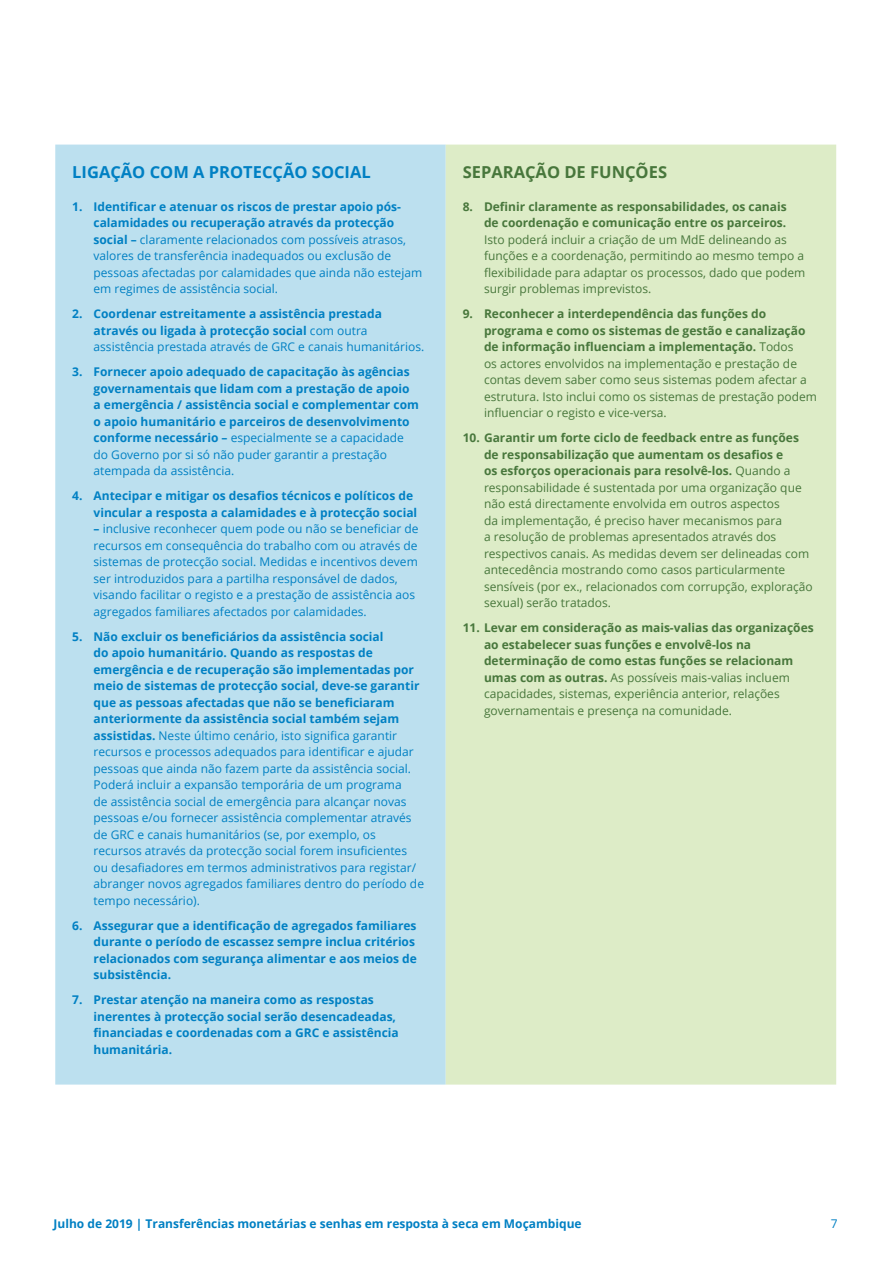
<style>
.page{position:relative;width:893px;height:1263px;background:#fff}
.page>*{position:absolute;margin:0;border:0;box-sizing:border-box;transform-origin:0 0}
.t1{font:700 16.5px "Open Sans";color:#0080c3}
.t2{font:700 16.5px "Open Sans";color:#48773c}
.t3{font:12px/16.5px "Open Sans";color:#0080c3}
.t4{font:12px/16.5px "Open Sans";color:#48773c}
.t5{font:700 12px/16.5px "Open Sans";color:#0080c3}
.t6{font:700 12px/16.5px "Open Sans";color:#48773c;text-align:right}
.s1{font-weight:700}
.s2{font-weight:400}
</style>
<div class="page">
<div style="left:55px;top:145px;width:391px;height:939px;background:#bce0ef"></div>
<div style="left:446px;top:145px;width:390px;height:939px;background:#ddecc7"></div>
<h1 class="t1" style="left:72px;top:161px;width:300px">LIGAÇÃO COM A PROTECÇÃO SOCIAL</h1>
<h1 class="t2" style="left:463px;top:161px;width:206px">SEPARAÇÃO DE FUNÇÕES</h1>
<p class="t3" style="left:94px;top:198px;width:330px;text-indent:-21px"><span class="s1">1. Identificar e atenuar os riscos de prestar apoio pós&shy;calamidades ou recuperação através da protecção social –</span> claramente relacionados com possíveis atrasos, valores de transferência inadequados ou exclusão de pessoas afectadas por calamidades que ainda não estejam em regimes de assistência social.</p>
<p class="t5" style="left:94px;top:305px;width:332px;text-indent:-21px">2. Coordenar estreitamente a assistência prestada através ou ligada à protecção social <span class="s2">com outra assistência prestada através de GRC e canais humanitários.</span></p>
<p class="t5" style="left:94px;top:363px;width:327px;text-indent:-21px">3. Fornecer apoio adequado de capacitação às agências governamentais que lidam com a prestação de apoio a emergência / assistência social e complementar com o apoio humanitário e parceiros de desenvolvimento conforme necessário – <span class="s2">especialmente se a capacidade do Governo por si só não puder garantir a prestação atempada da assistência.</span></p>
<p class="t5" style="left:94px;top:487px;width:325px;text-indent:-21px">4. Antecipar e mitigar os desafios técnicos e políticos de vincular a resposta a calamidades e à protecção social</p>
<p class="t3" style="left:94px;top:520px;width:326px"><span class="s1">–</span> inclusive reconhecer quem pode ou não se beneficiar de recursos em consequência do trabalho com ou através de sistemas de protecção social. Medidas e incentivos devem ser introduzidos para a partilha responsável de dados, visando facilitar o registo e a prestação de assistência aos agregados familiares afectados por calamidades.</p>
<p class="t3" style="left:94px;top:628px;width:332px;text-indent:-21px"><span class="s1">5. Não excluir os beneficiários da assistência social<br>do apoio humanitário. Quando as respostas de emergência e de recuperação são implementadas por meio de sistemas de protecção social, deve-se garantir que as pessoas afectadas que não se beneficiaram anteriormente da assistência social também sejam assistidas.</span> Neste último cenário, isto significa garantir recursos e processos adequados para identificar e ajudar pessoas que ainda não fazem parte da assistência social.<br>Poderá incluir a expansão temporária de um programa<br>de assistência social de emergência para alcançar novas pessoas e/ou fornecer assistência complementar através de GRC e canais humanitários (se, por exemplo, os recursos através da protecção social forem insuficientes ou desafiadores em termos administrativos para registar/ abranger novos agregados familiares dentro do período de tempo necessário).</p>
<p class="t5" style="left:94px;top:917px;width:325px;text-indent:-21px">6. Assegurar que a identificação de agregados familiares durante o período de escassez sempre inclua critérios relacionados com segurança alimentar e aos meios de subsistência.</p>
<p class="t5" style="left:94px;top:991px;width:307px;text-indent:-21px">7. Prestar atenção na maneira como as respostas inerentes à protecção social serão desencadeadas, financiadas e coordenadas com a GRC e assistência humanitária.</p>
<p class="t6" style="left:463px;top:198px;width:325px">8. Definir claramente as responsabilidades, os canais de coordenação e comunicação entre os parceiros.</p>
<p class="t4" style="left:484px;top:231px;width:323px">Isto poderá incluir a criação de um MdE delineando as funções e a coordenação, permitindo ao mesmo tempo a flexibilidade para adaptar os processos, dado que podem surgir problemas imprevistos.</p>
<p class="t4" style="left:484px;top:305px;width:334px;text-indent:-21px"><span class="s1">9. Reconhecer a interdependência das funções do programa e como os sistemas de gestão e canalização de informação influenciam a implementação.</span> Todos<br>os actores envolvidos na implementação e prestação de contas devem saber como seus sistemas podem afectar a estrutura. Isto inclui como os sistemas de prestação podem influenciar o registo e vice-versa.</p>
<p class="t4" style="left:484px;top:429px;width:330px;text-indent:-21px"><span class="s1">10. Garantir um forte ciclo de feedback entre as funções de responsabilização que aumentam os desafios e<br>os esforços operacionais para resolvê-los.</span> Quando a responsabilidade é sustentada por uma organização que não está directamente envolvida em outros aspectos<br>da implementação, é preciso haver mecanismos para<br>a resolução de problemas apresentados através dos respectivos canais. As medidas devem ser delineadas com antecedência mostrando como casos particularmente sensíveis (por ex., relacionados com corrupção, exploração sexual) serão tratados.</p>
<p class="t6" style="left:484px;top:619px;width:331px;text-align:left;text-indent:-21px">11. Levar em consideração as mais-valias das organizações ao estabelecer suas funções e envolvê-los na determinação de como estas funções se relacionam umas com as outras. <span class="s2">As possíveis mais-valias incluem capacidades, sistemas, experiência anterior, relações governamentais e presença na comunidade.</span></p>
<p class="t5" style="left:54px;top:1214px;width:530px">Julho de 2019 | Transferências monetárias e senhas em resposta à seca em Moçambique</p>
<p class="t3" style="left:831px;top:1214px;width:8px">7</p>
</div>
